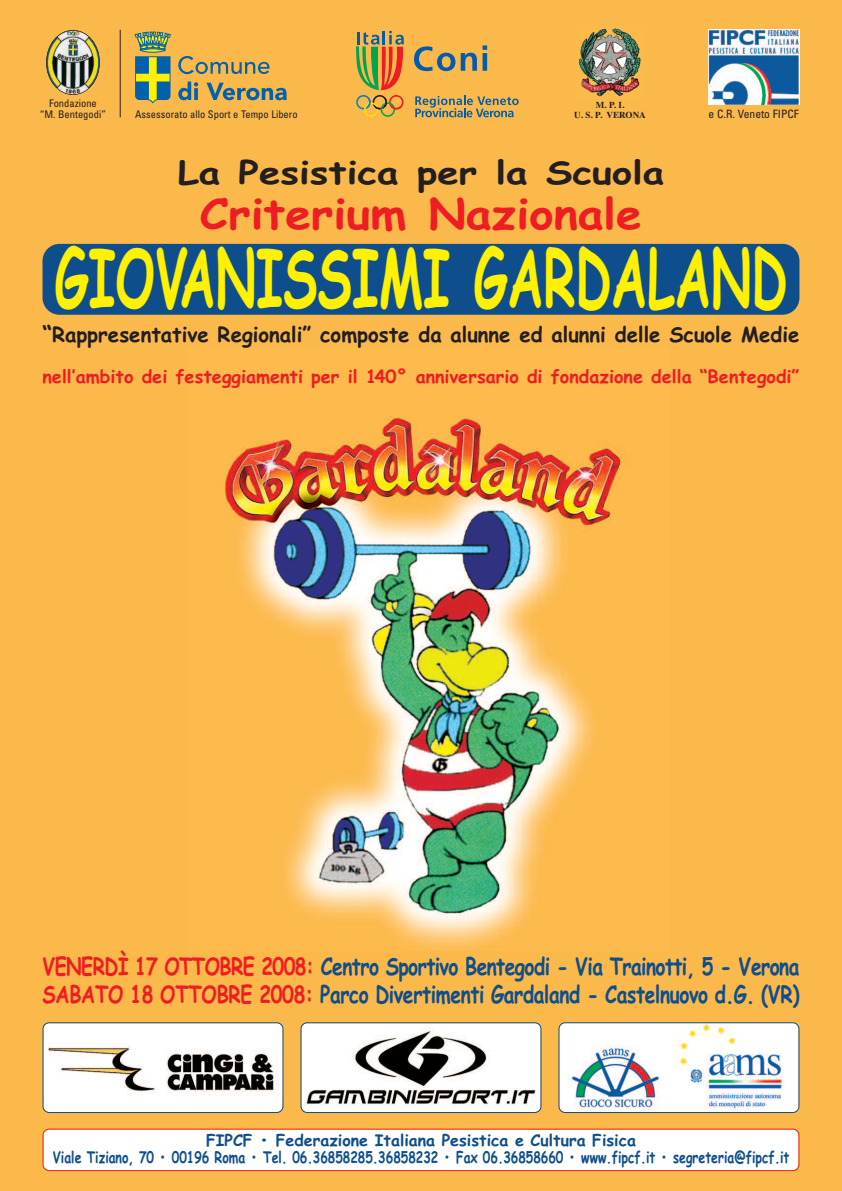
<style>
.page{position:relative;width:842px;height:1191px;background:#fcb94b}
.page>*{position:absolute;margin:0;border:0;box-sizing:border-box;transform-origin:0 0}
.t1{font:700 80px "Comic Sans MS";color:#fff101;scale:.62 1}
.t2{font:700 42px "Comic Sans MS";color:#ee1d23;scale:1.1 1}
.t3{font:700 32px "Comic Sans MS";color:#231f20;scale:1.2 1}
.t4{font:700 24px/28.3px "Comic Sans MS";letter-spacing:-.03em;color:#0f4e8c;scale:.8 1}
.t5{font:700 21px "Comic Sans MS";color:#231f20}
.t6{font:700 18px "Comic Sans MS";color:#ee1d23}
.t7{font:700 16px/17px "Comic Sans MS";color:#0f4e8c;text-align:center}
.t8{font:condensed 11.5px "Univers";color:#231f20}
.t9{font:condensed 10.5px/11px "Univers";color:#231f20;text-align:center}
.t10{font:700 9.1px/10px "Times";color:#231f20;text-align:center}
.s1{font-size:22px}
.s2{color:#ee1d23}
</style>
<div class="page">
<img style="left:224px;top:417px;width:397px;height:533px">
<div style="left:43px;top:244px;width:756px;height:71px;background:#0f4e8c;border-radius:17px"></div>
<svg style="left:43px;top:1128px;width:756px;height:43px;background:#fef2f0"></svg>
<svg style="left:178px;top:81px;width:20px;height:19px"></svg>
<svg style="left:206px;top:83px;width:81px;height:17px"></svg>
<svg style="left:178px;top:56px;width:92px;height:18px"></svg>
<svg style="left:135px;top:32px;width:36px;height:71px;background:#759968"></svg>
<hr style="left:120px;top:30px;width:1px;height:87px;background:#231f20">
<img style="left:46px;top:30px;width:54px;height:65px;border-radius:50%">
<div style="left:46px;top:30px;width:54px;height:65px;border:1px solid #231f20;border-radius:50%"></div>
<svg style="left:414px;top:46px;width:41px;height:25px"></svg>
<svg style="left:461px;top:53px;width:16px;height:18px"></svg>
<svg style="left:483px;top:45px;width:4px;height:26px"></svg>
<div style="left:381px;top:102px;width:14px;height:15px;border:2px solid #00a54f;border-radius:50%"></div>
<div style="left:364px;top:102px;width:14px;height:15px;border:2px solid #ffdd01;border-radius:50%"></div>
<svg style="left:356px;top:31px;width:48px;height:79px"></svg>
<svg style="left:415px;top:96px;width:104px;height:21px"></svg>
<img style="left:709px;top:30px;width:90px;height:75px">
<svg style="left:300px;top:1022px;width:241px;height:91px;background:#c8c8c8"></svg>
<svg style="left:43px;top:1022px;width:240px;height:91px;background:#d3d3d2"></svg>
<svg style="left:558px;top:1022px;width:241px;height:91px;background:#d9e1e7"></svg>
<img style="left:579px;top:28px;width:62px;height:69px">
<p class="t9" style="left:40px;top:99px;width:68px">Fondazione “M. Bentegodi”</p>
<p class="t10" style="left:574px;top:100px;width:73px">M. P. I.<br>U. S. P. VERONA</p>
<p class="t9" style="left:135px;top:110px;width:164px">Assessorato allo Sport e Tempo Libero</p>
<p class="t8" style="left:709px;top:110px;width:92px">e C.R. Veneto FIPCF</p>
<h3 class="t3" style="left:178px;top:155px;width:407px">La Pesistica per la Scuola</h3>
<h2 class="t2" style="left:200px;top:190px;width:403px">Criterium Nazionale</h2>
<h1 class="t1" style="left:55px;top:233px;width:1183px">GIOVANISSIMI GARDALAND</h1>
<h3 class="t5" style="left:43px;top:322px;width:758px"><span class="s1">“</span>Rappresentative Regionali” composte da alunne ed alunni delle Scuole Medie</h3>
<p class="t6" style="left:43px;top:366px;width:758px">nell’ambito dei festeggiamenti per il 140° anniversario di fondazione della “Bentegodi”</p>
<h3 class="t4" style="left:43px;top:952px;width:948px"><span class="s2">VENERDÌ 17 OTTOBRE 2008:</span> Centro Sportivo Bentegodi - Via Trainotti, 5 - Verona<br><span class="s2">SABATO 18 OTTOBRE 2008:</span> Parco Divertimenti Gardaland - Castelnuovo d.G. (VR)</h3>
<p class="t7" style="left:53px;top:1132px;width:738px">FIPCF • Federazione Italiana Pesistica e Cultura Fisica<br>Viale Tiziano, 70 • 00196 Roma • Tel. 06.36858285.36858232 • Fax 06.36858660 • www.fipcf.it • segreteria@fipcf.it</p>
</div>
